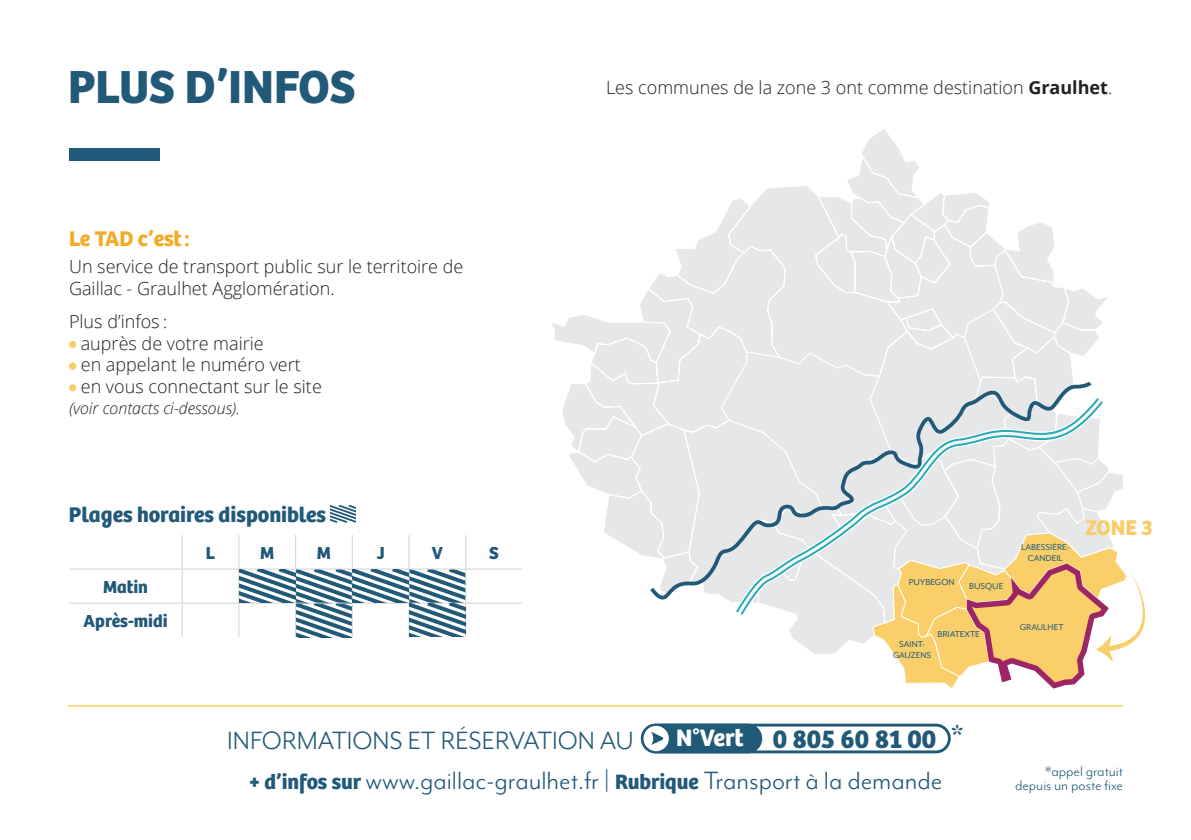
<style>
.page{position:relative;width:1191px;height:840px;background:#fff}
.page>*{position:absolute;margin:0;border:0;box-sizing:border-box;transform-origin:0 0}
.t1{font:700 48px "Bree";color:#215979}
.t2{font:300 32.2px "Bree";color:#215979}
.t3{font:28.8px "Mr Eaves Mod OT";color:#215979}
.t4{font:700 26.8px "Bree";color:#215979}
.t5{font:700 22px "Bree";color:#215979}
.t6{font:700 22px "Bree";color:#f2ab26}
.t7{font:700 22px "Bree";color:#f7ce6a}
.t8{font:300 18px/21.6px "Open Sans";color:#231f20}
.t9{font:700 18px "Bree";color:#215979}
.t10{font:16px/14px "Mr Eaves Mod OT";color:#215979;text-align:right}
.t11{font:italic 300 16px "Open Sans";color:#231f20}
.t12{font:9.8px/10.6px "Mr Eaves Mod OT";color:#205879;text-align:center}
.t13{font:9.8px "Mr Eaves Mod OT";color:#2d597b}
.s1{font-weight:700}
.s2{font-size:24.6px;color:#fff}
.s3{font-family:"Bree";font-weight:700;font-size:21.6px}
</style>
<div class="page">
<svg style="left:552px;top:129px;width:438px;height:471px"></svg>
<svg style="left:720px;top:351px;width:223px;height:304px"></svg>
<svg style="left:943px;top:221px;width:171px;height:311px"></svg>
<svg style="left:872px;top:532px;width:273px;height:157px"></svg>
<svg style="left:650px;top:381px;width:441px;height:218px;background:#e3e5e8"></svg>
<svg style="left:734px;top:396px;width:366px;height:217px;background:#e0e3e6"></svg>
<svg style="left:738px;top:399px;width:366px;height:217px;background:#e1ded4"></svg>
<div style="left:69px;top:148px;width:90px;height:13px;background:#215979"></div>
<hr style="left:182px;top:534px;width:1px;height:34px;background:#d1d2d4">
<hr style="left:238px;top:534px;width:1px;height:34px;background:#d1d2d4">
<hr style="left:295px;top:534px;width:1px;height:34px;background:#d1d2d4">
<hr style="left:352px;top:534px;width:1px;height:34px;background:#d1d2d4">
<hr style="left:408px;top:534px;width:1px;height:34px;background:#d1d2d4">
<hr style="left:465px;top:534px;width:1px;height:34px;background:#d1d2d4">
<hr style="left:69px;top:568px;width:113px;height:1px;background:#d1d2d4">
<hr style="left:182px;top:568px;width:57px;height:1px;background:#d1d2d4">
<hr style="left:182px;top:569px;width:1px;height:33px;background:#d1d2d4">
<hr style="left:239px;top:568px;width:56px;height:1px;background:#d1d2d4">
<hr style="left:238px;top:569px;width:1px;height:33px;background:#d1d2d4">
<hr style="left:295px;top:568px;width:57px;height:1px;background:#d1d2d4">
<hr style="left:352px;top:568px;width:57px;height:1px;background:#d1d2d4">
<hr style="left:409px;top:568px;width:57px;height:1px;background:#d1d2d4">
<hr style="left:466px;top:568px;width:56px;height:1px;background:#d1d2d4">
<hr style="left:465px;top:569px;width:1px;height:33px;background:#d1d2d4">
<hr style="left:69px;top:602px;width:113px;height:1px;background:#d1d2d4">
<hr style="left:182px;top:602px;width:57px;height:1px;background:#d1d2d4">
<hr style="left:182px;top:603px;width:1px;height:33px;background:#d1d2d4">
<hr style="left:238px;top:603px;width:1px;height:33px;background:#d1d2d4">
<hr style="left:409px;top:602px;width:57px;height:1px;background:#d1d2d4">
<hr style="left:466px;top:602px;width:56px;height:1px;background:#d1d2d4">
<hr style="left:465px;top:603px;width:1px;height:33px;background:#d1d2d4">
<hr style="left:68px;top:704px;width:1055px;height:2px;background:#f7ce6a">
<svg style="left:641px;top:723px;width:309px;height:30px"></svg>
<div style="left:69px;top:341px;width:7px;height:7px;background:#f7ce6a;border-radius:50%"></div>
<div style="left:69px;top:362px;width:7px;height:7px;background:#f7ce6a;border-radius:50%"></div>
<div style="left:69px;top:384px;width:7px;height:7px;background:#f7ce6a;border-radius:50%"></div>
<svg style="left:330px;top:505px;width:26px;height:16px"></svg>
<svg style="left:239px;top:569px;width:226px;height:67px"></svg>
<p class="t1" style="left:68px;top:58px;width:289px">PLUS D’INFOS</p>
<p class="t6" style="left:69px;top:225px;width:122px">Le TAD c’est:</p>
<p class="t8" style="left:69px;top:255px;width:396px">Un service de transport public sur le territoire de<br>Gaillac - Graulhet Agglomération.</p>
<p class="t8" style="left:69px;top:310px;width:100px">Plus d’infos :</p>
<p class="t8" style="left:81px;top:331px;width:184px">auprès de votre mairie</p>
<p class="t8" style="left:81px;top:353px;width:222px">en appelant le numéro vert</p>
<p class="t8" style="left:81px;top:375px;width:243px">en vous connectant sur le site</p>
<p class="t11" style="left:69px;top:397px;width:172px">(voir contacts ci-dessous).</p>
<p class="t5" style="left:69px;top:501px;width:259px">Plages horaires disponibles</p>
<p class="t9" style="left:103px;top:575px;width:46px">Matin</p>
<p class="t9" style="left:84px;top:609px;width:85px">Après-midi</p>
<p class="t9" style="left:206px;top:541px;width:11px">L</p>
<p class="t9" style="left:260px;top:541px;width:16px">M</p>
<p class="t9" style="left:317px;top:541px;width:16px">M</p>
<p class="t9" style="left:377px;top:541px;width:9px">J</p>
<p class="t9" style="left:432px;top:541px;width:13px">V</p>
<p class="t9" style="left:489px;top:541px;width:11px">S</p>
<p class="t8" style="left:606px;top:76px;width:508px">Les communes de la zone 3 ont comme destination <span class="s1">Graulhet</span>.</p>
<p class="t12" style="left:908px;top:576px;width:47px">PUYBEGON</p>
<p class="t12" style="left:969px;top:580px;width:36px">BUSQUE</p>
<p class="t12" style="left:937px;top:629px;width:44px">BRIATEXTE</p>
<p class="t12" style="left:893px;top:639px;width:40px">SAINT-<br>GAUZENS</p>
<p class="t12" style="left:1021px;top:542px;width:50px">LABESSIÈRE-<br>CANDEIL</p>
<p class="t7" style="left:1085px;top:514px;width:69px">ZONE 3</p>
<p class="t13" style="left:1019px;top:621px;width:45px">GRAULHET</p>
<p class="t3" style="left:227px;top:724px;width:408px">INFORMATIONS ET RÉSERVATION AU</p>
<p class="t4" style="left:676px;top:722px;width:261px"><span class="s2">N°Vert</span> 0 805 60 81 00</p>
<p class="t2" style="left:950px;top:719px;width:14px">*</p>
<h3 class="t3" style="left:249px;top:764px;width:695px"><span class="s3">+ d’infos sur</span> www.gaillac-graulhet.fr | <span class="s3">Rubrique</span> Transport à la demande</h3>
<p class="t10" style="left:1015px;top:764px;width:109px">*appel gratuit depuis un poste fixe</p>
</div>
